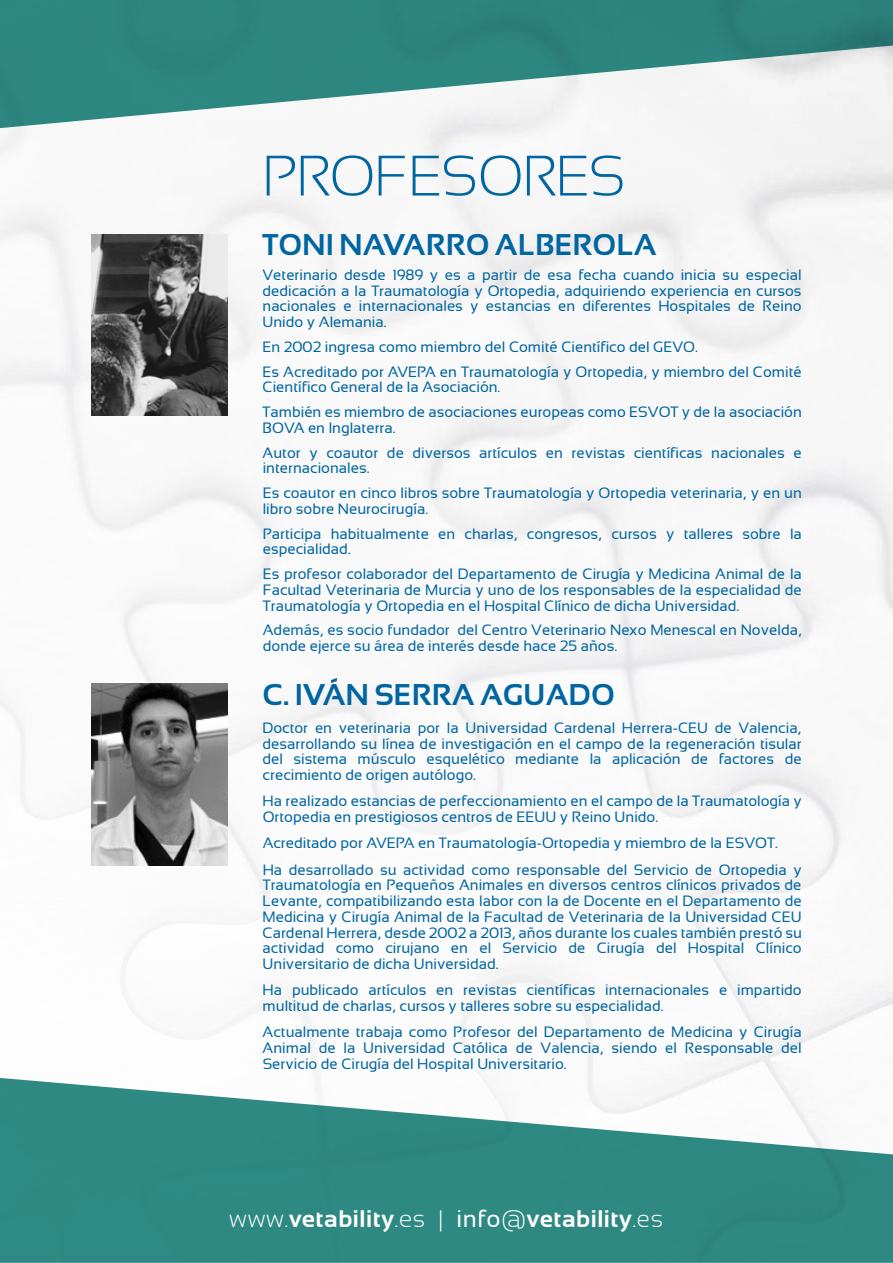
<style>
.page{position:relative;width:893px;height:1263px;background:#fff}
.page>*{position:absolute;margin:0;border:0;box-sizing:border-box;transform-origin:0 0}
.t1{font:300 57px "Sansation";letter-spacing:-.01em;color:#0065a1}
.t2{font:700 30px "Sansation";color:#0065a1}
.t3{font:700 24px "Sansation";letter-spacing:.025em;color:#fff}
.t4{font:15px/15.8px "Sansation";color:#0065a1}
.s1{font-weight:300}
.s2{font-weight:400}
</style>
<div class="page">
<svg style="left:0;top:1078px;width:893px;height:185px;fill:#2e8983"></svg>
<svg style="left:0;top:0;width:893px;height:128px;fill:#2d8781"></svg>
<img style="left:91px;top:234px;width:136px;height:182px">
<img style="left:91px;top:684px;width:136px;height:181px">
<h1 class="t1" style="left:262px;top:144px;width:365px">PROFESORES</h1>
<h2 class="t2" style="left:262px;top:228px;width:396px">TONI NAVARRO ALBEROLA</h2>
<p class="t4" style="left:262px;top:267px;width:541px;text-align:justify">Veterinario desde 1989 y es a partir de esa fecha cuando inicia su especial dedicación a la Traumatología y Ortopedia, adquiriendo experiencia en cursos nacionales e internacionales y estancias en diferentes Hospitales de Reino Unido y Alemania.</p>
<p class="t4" style="left:263px;top:334px;width:541px;line-height:24.8px">En 2002 ingresa como miembro del Comité Científico del GEVO.<br>Es Acreditado por AVEPA en Traumatología y Ortopedia, y miembro del Comité</p>
<p class="t4" style="left:263px;top:375px;width:541px;line-height:24.8px">Científico General de la Asociación.<br>También es miembro de asociaciones europeas como ESVOT y de la asociación</p>
<p class="t4" style="left:263px;top:415px;width:541px;line-height:24.8px">BOVA en Inglaterra.<br>Autor y coautor de diversos artículos en revistas científicas nacionales e</p>
<p class="t4" style="left:263px;top:456px;width:541px;line-height:24.8px">internacionales.<br>Es coautor en cinco libros sobre Traumatología y Ortopedia veterinaria, y en un</p>
<p class="t4" style="left:263px;top:496px;width:541px;line-height:24.8px">libro sobre Neurocirugía.<br>Participa habitualmente en charlas, congresos, cursos y talleres sobre la</p>
<p class="t4" style="left:263px;top:537px;width:541px;line-height:24.8px">especialidad.<br>Es profesor colaborador del Departamento de Cirugía y Medicina Animal de la</p>
<p class="t4" style="left:263px;top:582px;width:541px">Facultad Veterinaria de Murcia y uno de los responsables de la especialidad de<br>Traumatología y Ortopedia en el Hospital Clínico de dicha Universidad.</p>
<p class="t4" style="left:263px;top:622px;width:541px">Además, es socio fundador del Centro Veterinario Nexo Menescal en Novelda, donde ejerce su área de interés desde hace 25 años.</p>
<h2 class="t2" style="left:262px;top:678px;width:354px">C. IVÁN SERRA AGUADO</h2>
<p class="t4" style="left:262px;top:720px;width:541px;text-align:justify">Doctor en veterinaria por la Universidad Cardenal Herrera-CEU de Valencia, desarrollando su línea de investigación en el campo de la regeneración tisular del sistema músculo esquelético mediante la aplicación de factores de crecimiento de origen autólogo.</p>
<p class="t4" style="left:263px;top:793px;width:541px">Ha realizado estancias de perfeccionamiento en el campo de la Traumatología y<br>Ortopedia en prestigiosos centros de EEUU y Reino Unido.</p>
<p class="t4" style="left:263px;top:830px;width:541px;line-height:26.2px">Acreditado por AVEPA en Traumatología-Ortopedia y miembro de la ESVOT.<br>Ha desarrollado su actividad como responsable del Servicio de Ortopedia y</p>
<p class="t4" style="left:262px;top:877px;width:541px;text-align:justify">Traumatología en Pequeños Animales en diversos centros clínicos privados de Levante, compatibilizando esta labor con la de Docente en el Departamento de Medicina y Cirugía Animal de la Facultad de Veterinaria de la Universidad CEU Cardenal Herrera, desde 2002 a 2013, años durante los cuales también prestó su actividad como cirujano en el Servicio de Cirugía del Hospital Clínico Universitario de dicha Universidad.</p>
<p class="t4" style="left:263px;top:982px;width:541px">Ha publicado artículos en revistas científicas internacionales e impartido multitud de charlas, cursos y talleres sobre su especialidad.</p>
<p class="t4" style="left:263px;top:1024px;width:541px;text-align:justify">Actualmente trabaja como Profesor del Departamento de Medicina y Cirugía Animal de la Universidad Católica de Valencia, siendo el Responsable del Servicio de Cirugía del Hospital Universitario.</p>
<h3 class="t3" style="left:229px;top:1206px;width:435px"><span class="s1">www.</span>vetability<span class="s1">.es |</span> <span class="s2">info</span><span class="s1">@</span>vetability<span class="s1">.es</span></h3>
</div>
